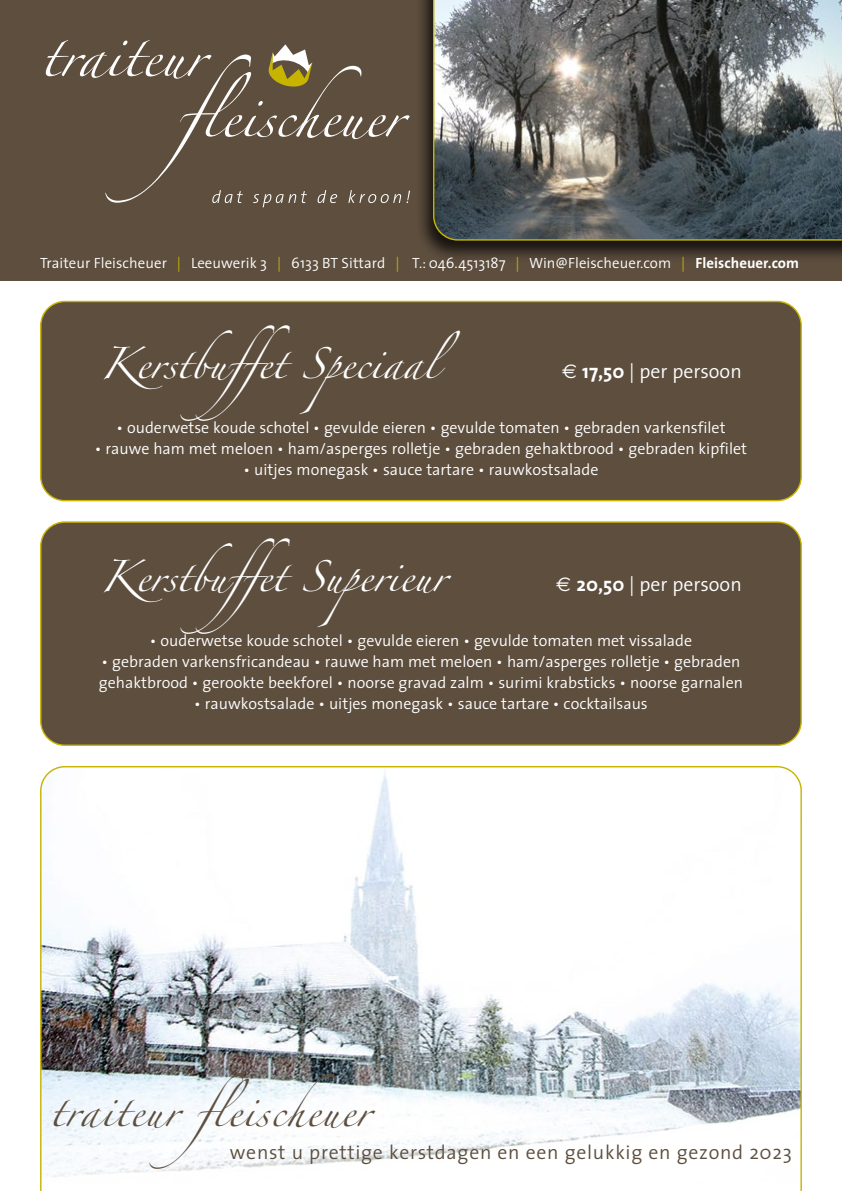
<style>
.page{position:relative;width:842px;height:1191px;background:#fff}
.page>*{position:absolute;margin:0;border:0;box-sizing:border-box;transform-origin:0 0}
.t1{font:28.2px "Zapfino";color:#fff}
.t2{font:28.2px "Zapfino";letter-spacing:.035em;color:#5d4e3e}
.t3{font:300 19.8px "The Sans";letter-spacing:.035em;color:#5d4e3e}
.t4{font:300 19.8px "The Sans";color:#fff}
.t5{font:300 16px/21.2px "The Sans";color:#fff}
.t6{font:300 14.8px "The Sans";letter-spacing:.005em;color:#fff}
.s1{color:#c7b400}
.s2{font-weight:700}
.s3{font-family:"Euro Sans";font-weight:400}
</style>
<div class="page">
<div style="left:0;top:0;width:842px;height:281px;background:#5d4e3e"></div>
<svg style="left:46px;top:40px;width:364px;height:167px"></svg>
<div style="left:415px;top:0;width:427px;height:262px;background:#000;opacity:.75"></div>
<svg style="left:432px;top:0;width:410px;height:241px;background:#686c6b"></svg>
<div style="left:41px;top:301px;width:760px;height:199px;background:#5d4e3e;border-radius:24px"></div>
<div style="left:40px;top:301px;width:762px;height:200px;border:1px solid #c7b400;border-radius:24px"></div>
<div style="left:41px;top:522px;width:760px;height:223px;background:#5d4e3e;border-radius:24px"></div>
<div style="left:40px;top:521px;width:762px;height:225px;border:1px solid #c7b400;border-radius:24px"></div>
<svg style="left:40px;top:766px;width:762px;height:425px"></svg>
<p class="t6" style="left:40px;top:250px;width:760px">Traiteur Fleischeuer <span class="s1">|</span> Leeuwerik 3 <span class="s1">|</span> 6133 BT Sittard <span class="s1">|</span> T.: 046.4513187 <span class="s1">|</span> Win@Fleischeuer.com <span class="s1">|</span> <span class="s2">Fleischeuer.com</span></p>
<h1 class="t1" style="left:100px;top:352px;width:361px">Kerstbuffet Speciaal</h1>
<p class="t4" style="left:562px;top:355px;width:181px"><span class="s3">E</span> <span class="s2">17,50</span> | per persoon</p>
<p class="t5" style="left:116px;top:416px;width:611px">• ouderwetse koude schotel • gevulde eieren • gevulde tomaten • gebraden varkensfilet</p>
<p class="t5" style="left:95px;top:437px;width:654px">• rauwe ham met meloen • ham/asperges rolletje • gebraden gehaktbrood • gebraden kipfilet</p>
<p class="t5" style="left:244px;top:458px;width:356px">• uitjes monegask • sauce tartare • rauwkostsalade</p>
<h1 class="t1" style="left:100px;top:565px;width:347px">Kerstbuffet Superieur</h1>
<p class="t4" style="left:556px;top:568px;width:187px"><span class="s3">E</span> <span class="s2">20,50</span> | per persoon</p>
<p class="t5" style="left:150px;top:629px;width:544px">• ouderwetse koude schotel • gevulde eieren • gevulde tomaten met vissalade</p>
<p class="t5" style="left:99px;top:650px;width:645px">• gebraden varkensfricandeau • rauwe ham met meloen • ham/asperges rolletje • gebraden gehaktbrood • gerookte beekforel • noorse gravad zalm • surimi krabsticks • noorse garnalen</p>
<p class="t5" style="left:194px;top:692px;width:455px">• rauwkostsalade • uitjes monegask • sauce tartare • cocktailsaus</p>
<h1 class="t2" style="left:50px;top:1100px;width:321px">traiteur fleischeuer</h1>
<p class="t3" style="left:230px;top:1136px;width:563px">wenst u prettige kerstdagen en een gelukkig en gezond 2023</p>
</div>
